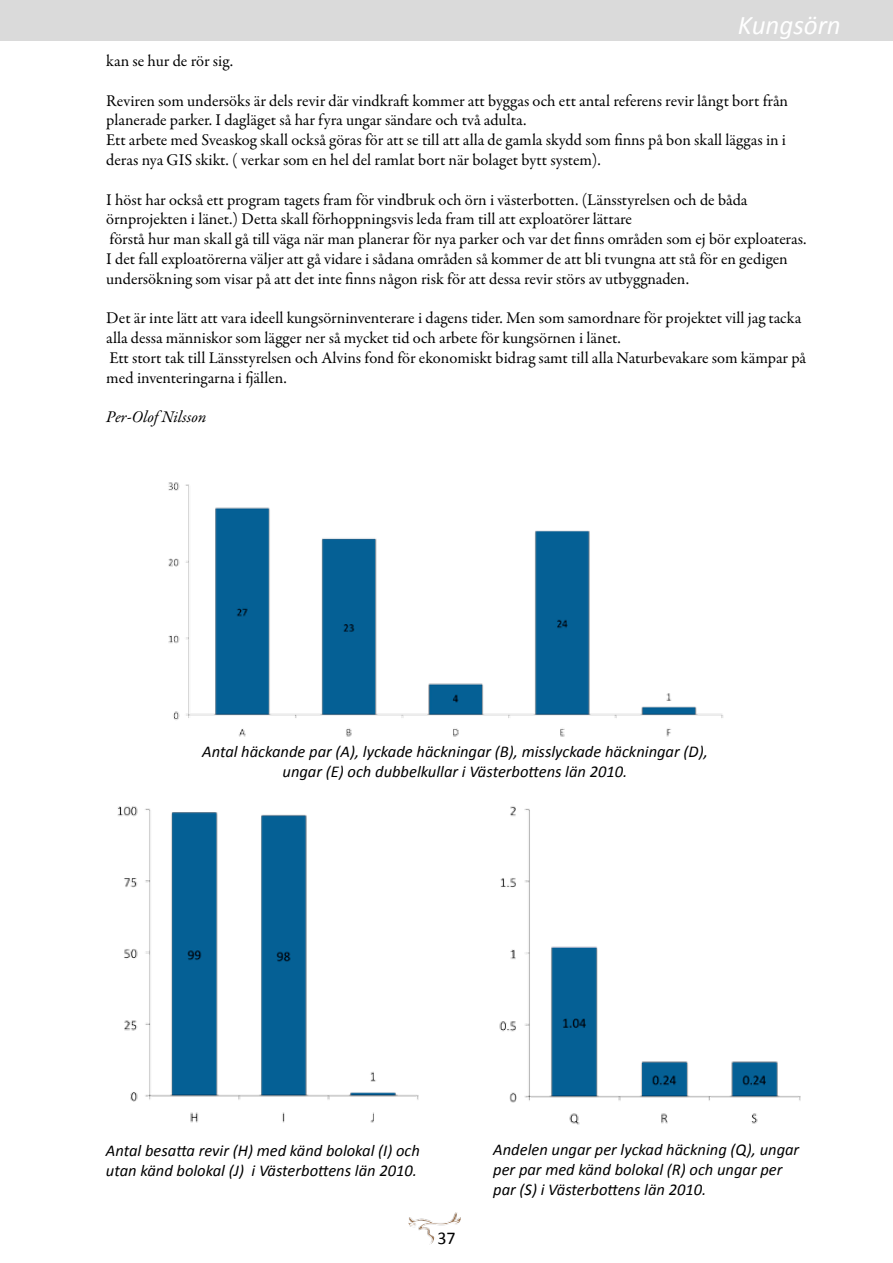
<style>
.page{position:relative;width:893px;height:1263px;background:#fff}
.page>*{position:absolute;margin:0;border:0;box-sizing:border-box;transform-origin:0 0}
.t1{font:italic 27px "Calibri";color:#fff}
.t2{font:18px "Calibri";color:#000}
.t3{font:16.5px/19.8px "Garamond Premr Pro";letter-spacing:-.005em;color:#000}
.t4{font:italic 16.5px/19.8px "Calibri";color:#000}
.t5{font:italic 16.5px "Garamond Premr Pro";color:#000}
</style>
<div class="page">
<img style="left:408px;top:1212px;width:52px;height:33px">
<img style="left:168px;top:482px;width:555px;height:255px">
<img style="left:499px;top:806px;width:302px;height:319px">
<img style="left:117px;top:806px;width:302px;height:317px">
<div style="left:0;top:0;width:893px;height:40px;background:#dadada"></div>
<h1 class="t1" style="left:738px;top:8px;width:104px">Kungsörn</h1>
<p class="t3" style="left:106px;top:51px;width:128px">kan se hur de rör sig.</p>
<p class="t3" style="left:106px;top:91px;width:683px">Reviren som undersöks är dels revir där vindkraft kommer att byggas och ett antal referens revir långt bort från planerade parker. I dagläget så har fyra ungar sändare och två adulta.<br>Ett arbete med Sveaskog skall också göras för att se till att alla de gamla skydd som finns på bon skall läggas in i deras nya GIS skikt. ( verkar som en hel del ramlat bort när bolaget bytt system).</p>
<p class="t3" style="left:106px;top:190px;width:702px">I höst har också ett program tagets fram för vindbruk och örn i västerbotten. (Länsstyrelsen och de båda örnprojekten i länet.) Detta skall förhoppningsvis leda fram till att exploatörer lättare<br>förstå hur man skall gå till väga när man planerar för nya parker och var det finns områden som ej bör exploateras.<br>I det fall exploatörerna väljer att gå vidare i sådana områden så kommer de att bli tvungna att stå för en gedigen undersökning som visar på att det inte finns någon risk för att dessa revir störs av utbyggnaden.</p>
<p class="t3" style="left:106px;top:309px;width:701px">Det är inte lätt att vara ideell kungsörninventerare i dagens tider. Men som samordnare för projektet vill jag tacka alla dessa människor som lägger ner så mycket tid och arbete för kungsörnen i länet.<br>Ett stort tak till Länsstyrelsen och Alvins fond för ekonomiskt bidrag samt till alla Naturbevakare som kämpar på med inventeringarna i fjällen.</p>
<p class="t5" style="left:106px;top:407px;width:102px">Per-Olof Nilsson</p>
<p class="t4" style="left:202px;top:741px;width:507px;text-align:center">Antal häckande par (A), lyckade häckningar (B), misslyckade häckningar (D), ungar (E) och dubbelkullar i Västerbottens län 2010.</p>
<p class="t4" style="left:106px;top:1140px;width:316px">Antal besatta revir (H) med känd bolokal (I) och utan känd bolokal (J) i Västerbottens län 2010.</p>
<p class="t4" style="left:493px;top:1139px;width:307px">Andelen ungar per lyckad häckning (Q), ungar per par med känd bolokal (R) och ungar per par (S) i Västerbottens län 2010.</p>
<p class="t2" style="left:437px;top:1227px;width:20px">37</p>
</div>
